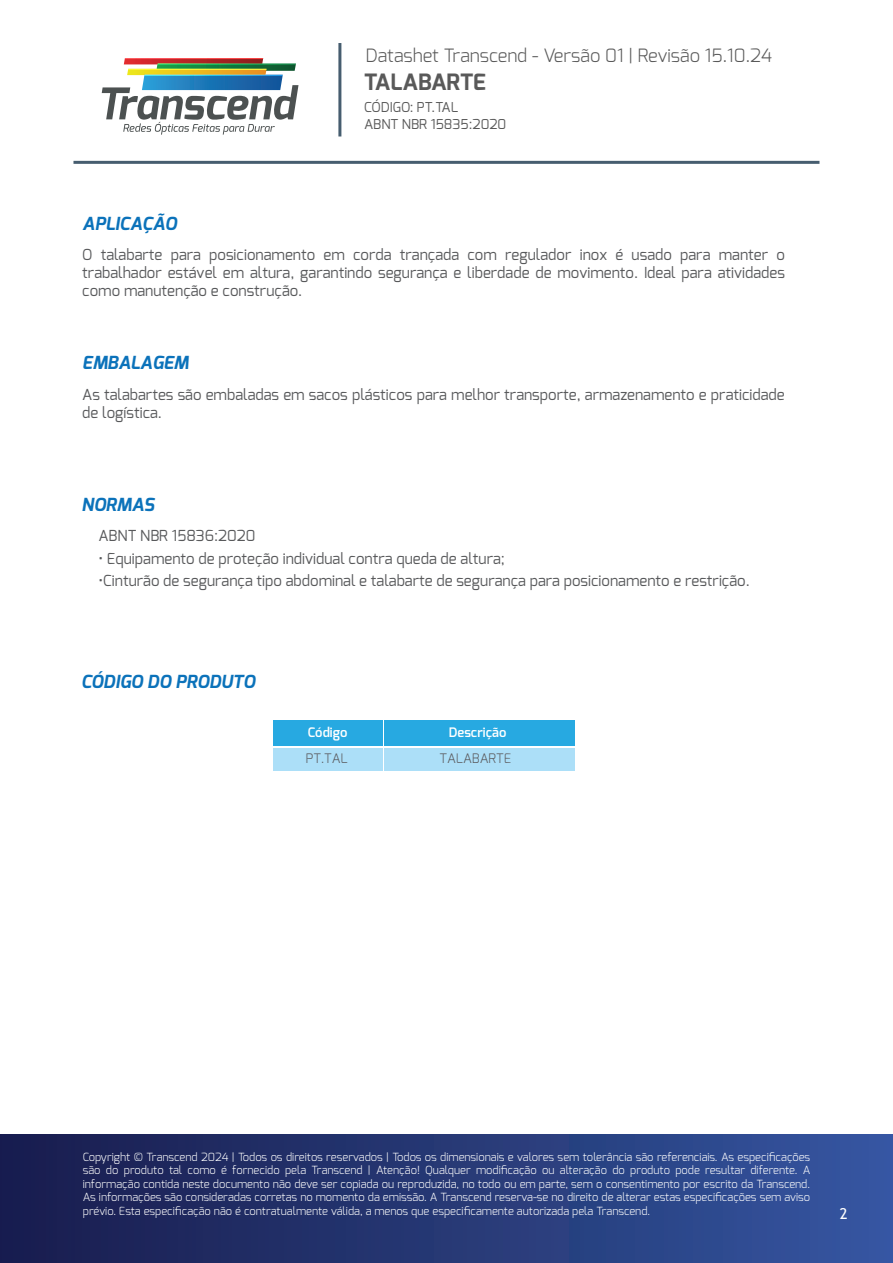
<style>
.page{position:relative;width:893px;height:1263px;background:#fff}
.page>*{position:absolute;margin:0;border:0;box-sizing:border-box;transform-origin:0 0}
.t1{font:700 22.5px "Exo";color:#595959}
.t2{font:300 18.3px "Exo";color:#595959}
.t3{font:italic 700 18px "Exo";color:#0b72ba}
.t4{font:15.15px/18px "Exo";color:#58595b;text-align:justify}
.t5{font:15px "Trebuchet MS";color:#fff}
.t6{font:13.65px/17.2px "Exo";color:#595959}
.t7{font:300 13.05px "Exo";color:#5a595c}
.t8{font:600 13.05px "Exo";color:#fff}
.t9{font:300 11.25px/13.5px "Exo";color:#fff;text-align:justify}
</style>
<div class="page">
<div style="left:0;top:1134px;width:893px;height:128px;background:linear-gradient(to right,#181c4d,#3556a0)"></div>
<div style="left:273px;top:748px;width:110px;height:22px;background:#acdff8"></div>
<div style="left:384px;top:748px;width:191px;height:22px;background:#acdff8"></div>
<div style="left:273px;top:719px;width:110px;height:26px;background:#27a9e1"></div>
<div style="left:384px;top:719px;width:191px;height:26px;background:#27a9e1"></div>
<hr style="left:73px;top:161px;width:746px;height:3px;background:#465d6f">
<hr style="left:338px;top:43px;width:3px;height:93px;background:#465d6f">
<svg style="left:102px;top:58px;width:196px;height:77px"></svg>
<svg style="left:144px;top:75px;width:139px;height:1px"></svg>
<hr style="left:128px;top:69px;width:139px;height:1px;background:#fbf339">
<svg style="left:157px;top:63px;width:139px;height:2px"></svg>
<svg style="left:125px;top:58px;width:138px;height:1px"></svg>
<h3 class="t3" style="left:82px;top:211px;width:96px">APLICAÇÃO</h3>
<h2 class="t2" style="left:366px;top:44px;width:408px">Datashet Transcend - Versão 01 | Revisão 15.10.24</h2>
<p class="t6" style="left:364px;top:98px;width:144px">CÓDIGO: PT.TAL<br>ABNT NBR 15835:2020</p>
<h1 class="t1" style="left:364px;top:67px;width:123px">TALABARTE</h1>
<h3 class="t4" style="left:82px;top:246px;width:704px">O talabarte para posicionamento em corda trançada com regulador inox é usado para manter o trabalhador estável em altura, garantindo segurança e liberdade de movimento. Ideal para atividades como manutenção e construção.</h3>
<h3 class="t3" style="left:82px;top:351px;width:108px">EMBALAGEM</h3>
<h3 class="t4" style="left:82px;top:385px;width:704px">As talabartes são embaladas em sacos plásticos para melhor transporte, armazenamento e praticidade de logística.</h3>
<h3 class="t3" style="left:82px;top:493px;width:74px">NORMAS</h3>
<h3 class="t4" style="left:99px;top:527px;width:158px">ABNT NBR 15836:2020</h3>
<h3 class="t4" style="left:99px;top:549px;width:408px">• Equipamento de proteção individual contra queda de altura;</h3>
<h3 class="t4" style="left:99px;top:572px;width:653px">•Cinturão de segurança tipo abdominal e talabarte de segurança para posicionamento e restrição.</h3>
<h3 class="t3" style="left:81px;top:669px;width:176px">CÓDIGO DO PRODUTO</h3>
<p class="t8" style="left:308px;top:724px;width:41px">Código</p>
<p class="t8" style="left:449px;top:724px;width:59px">Descrição</p>
<p class="t7" style="left:306px;top:750px;width:44px">PT.TAL</p>
<p class="t7" style="left:440px;top:750px;width:73px">TALABARTE</p>
<p class="t9" style="left:83px;top:1150px;width:729px">Copyright © Transcend 2024 | Todos os direitos reservados | Todos os dimensionais e valores sem tolerância são referenciais. As especificações são do produto tal como é fornecido pela Transcend | Atenção! Qualquer modificação ou alteração do produto pode resultar diferente. A informação contida neste documento não deve ser copiada ou reproduzida, no todo ou em parte, sem o consentimento por escrito da Transcend.<br>As informações são consideradas corretas no momento da emissão. A Transcend reserva-se no direito de alterar estas especificações sem aviso prévio. Esta especificação não é contratualmente válida, a menos que especificamente autorizada pela Transcend.</p>
<h3 class="t5" style="left:840px;top:1204px;width:9px">2</h3>
</div>
